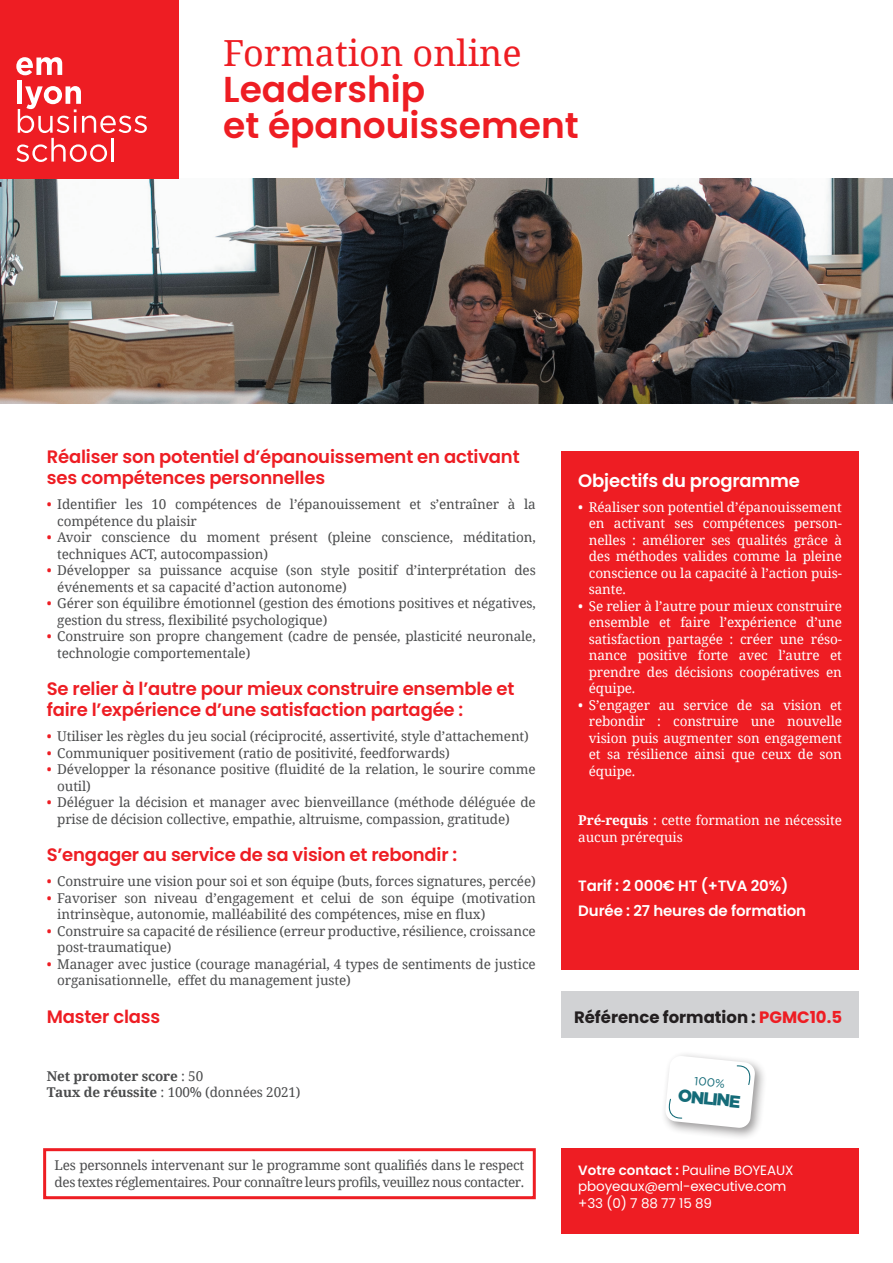
<style>
.page{position:relative;width:893px;height:1263px;background:#fff}
.page>*{position:absolute;margin:0;border:0;box-sizing:border-box;transform-origin:0 0}
.t1{font:600 36px/36px "Poppins";color:#ee1d23}
.t2{font:36px "Noto Serif";color:#ee1d23}
.t3{font:600 18px/21px "Poppins";letter-spacing:-.01em;color:#ee1d23}
.t4{font:600 18px "Poppins";letter-spacing:-.01em;color:#fff}
.t5{font:900 17.1px "Gotham";color:#146b78}
.t6{font:700 16.5px "Poppins";color:#231f20}
.t7{font:600 15px/25px "Poppins";letter-spacing:-.01em;color:#fff}
.t8{font:13.5px/16.5px "Noto Serif";letter-spacing:-.01em;color:#4b4c4d}
.t9{font:13.5px/16.5px "Noto Serif";letter-spacing:-.01em;color:#fff;text-align:justify}
.t10{font:13.5px/16.5px "Noto Serif";letter-spacing:-.03em;color:#4b4c4d}
.t11{font:13.5px/16.5px "Poppins";letter-spacing:-.01em;color:#fff}
.t12{font:700 13.5px/16.5px "Noto Serif";letter-spacing:-.01em;color:#4b4c4d}
.t13{font:11.7px "Gotham";color:#146b78}
.s1{color:#ee1d23}
.s2{font-weight:400}
.s3{font-weight:700}
.s4{font-weight:600}
</style>
<div class="page">
<div style="left:43px;top:1148px;width:493px;height:51px;border:3px solid #ee1d23"></div>
<img style="left:0;top:179px;width:893px;height:225px">
<div style="left:0;top:0;width:179px;height:179px;background:#ee1d23"></div>
<svg style="left:16px;top:57px;width:46px;height:18px"></svg>
<div style="left:17px;top:80px;width:5px;height:24px;background:#fff"></div>
<svg style="left:16px;top:86px;width:131px;height:76px"></svg>
<hr style="left:112px;top:138px;width:2px;height:24px;background:#fff">
<div style="left:561px;top:451px;width:298px;height:518px;background:#ee1d23"></div>
<div style="left:561px;top:991px;width:298px;height:46px;background:#d1d2d4"></div>
<div style="left:660px;top:1051px;width:108px;height:90px;background:#231f20;opacity:.46"></div>
<svg style="left:665px;top:1055px;width:90px;height:73px"></svg>
<div style="left:561px;top:1148px;width:298px;height:85px;background:#ee1d23"></div>
<h1 class="t2" style="left:223px;top:29px;width:300px">Formation online</h1>
<h1 class="t1" style="left:223px;top:72px;width:357px">Leadership<br>et épanouissement</h1>
<h2 class="t3" style="left:47px;top:447px;width:474px">Réaliser son potentiel d’épanouissement en activant ses compétences personnelles</h2>
<p class="t8" style="left:57px;top:496px;width:480px;text-indent:-11px"><span class="s1">•</span> Identifier les 10 compétences de l’épanouissement et s’entraîner à la compétence du plaisir</p>
<p class="t8" style="left:57px;top:529px;width:480px;text-indent:-11px"><span class="s1">•</span> Avoir conscience du moment présent (pleine conscience, méditation, techniques ACT, autocompassion)</p>
<p class="t8" style="left:57px;top:562px;width:480px;text-indent:-11px"><span class="s1">•</span> Développer sa puissance acquise (son style positif d’interprétation des événements et sa capacité d’action autonome)</p>
<p class="t8" style="left:57px;top:595px;width:480px;text-indent:-11px"><span class="s1">•</span> Gérer son équilibre émotionnel (gestion des émotions positives et négatives, gestion du stress, flexibilité psychologique)</p>
<p class="t8" style="left:57px;top:628px;width:480px;text-indent:-11px"><span class="s1">•</span> Construire son propre changement (cadre de pensée, plasticité neuronale, technologie comportementale)</p>
<h2 class="t3" style="left:47px;top:679px;width:469px">Se relier à l’autre pour mieux construire ensemble et faire l’expérience d’une satisfaction partagée :</h2>
<p class="t8" style="left:47px;top:728px;width:484px"><span class="s1">•</span> Utiliser les règles du jeu social (réciprocité, assertivité, style d’attachement)</p>
<p class="t8" style="left:47px;top:744px;width:405px"><span class="s1">•</span> Communiquer positivement (ratio de positivité, feedforwards)</p>
<p class="t8" style="left:57px;top:761px;width:480px;text-indent:-11px"><span class="s1">•</span> Développer la résonance positive (fluidité de la relation, le sourire comme outil)</p>
<p class="t8" style="left:57px;top:794px;width:480px;text-indent:-11px"><span class="s1">•</span> Déléguer la décision et manager avec bienveillance (méthode déléguée de prise de décision collective, empathie, altruisme, compassion, gratitude)</p>
<h2 class="t3" style="left:47px;top:845px;width:412px">S’engager au service de sa vision et rebondir :</h2>
<p class="t8" style="left:47px;top:873px;width:490px"><span class="s1">•</span> Construire une vision pour soi et son équipe (buts, forces signatures, percée)</p>
<p class="t8" style="left:57px;top:889px;width:480px;text-indent:-11px"><span class="s1">•</span> Favoriser son niveau d’engagement et celui de son équipe (motivation intrinsèque, autonomie, malléabilité des compétences, mise en flux)</p>
<p class="t8" style="left:57px;top:922px;width:480px;text-indent:-11px"><span class="s1">•</span> Construire sa capacité de résilience (erreur productive, résilience, croissance post-traumatique)</p>
<p class="t8" style="left:57px;top:955px;width:480px;text-indent:-11px"><span class="s1">•</span> Manager avec justice (courage managérial, 4 types de sentiments de justice organisationnelle, effet du management juste)</p>
<h2 class="t3" style="left:47px;top:1006px;width:115px">Master class</h2>
<p class="t12" style="left:47px;top:1067px;width:255px">Net promoter score <span class="s2">: 50<br></span>Taux de réussite <span class="s2">: 100% (données 2021)</span></p>
<p class="t10" style="left:55px;top:1156px;width:471px">Les personnels intervenant sur le programme sont qualifiés dans le respect des textes réglementaires. Pour connaître leurs profils, veuillez nous contacter.</p>
<h2 class="t4" style="left:578px;top:470px;width:223px">Objectifs du programme</h2>
<p class="t9" style="left:589px;top:498px;width:255px;text-indent:-11px">• Réaliser son potentiel d’épanouissement en activant ses compétences person&shy;nelles : améliorer ses qualités grâce à des méthodes valides comme la pleine conscience ou la capacité à l’action puis&shy;sante.</p>
<p class="t9" style="left:589px;top:597px;width:255px;text-indent:-11px">• Se relier à l’autre pour mieux construire ensemble et faire l’expérience d’une satisfaction partagée : créer une réso&shy;nance positive forte avec l’autre et prendre des décisions coopératives en équipe.</p>
<p class="t9" style="left:589px;top:696px;width:255px;text-indent:-11px">• S’engager au service de sa vision et rebondir : construire une nouvelle vision puis augmenter son engagement et sa résilience ainsi que ceux de son équipe.</p>
<p class="t9" style="left:578px;top:811px;width:265px"><span class="s3">Pré-requis</span> : cette formation ne nécessite aucun prérequis</p>
<p class="t7" style="left:578px;top:873px;width:229px">Tarif : 2 000€ HT (+TVA 20%)<br>Durée : 27 heures de formation</p>
<p class="t6" style="left:574px;top:1007px;width:269px">Référence formation : <span class="s1">PGMC10.5</span></p>
<p class="t13" style="left:695px;top:1073px;width:32px;rotate:6deg">100%</p>
<p class="t5" style="left:679px;top:1083px;width:64px;rotate:6deg">ONLINE</p>
<p class="t11" style="left:578px;top:1162px;width:217px"><span class="s4">Votre contact :</span> Pauline BOYEAUX pboyeaux@eml-executive.com +33 (0) 7 88 77 15 89</p>
</div>
